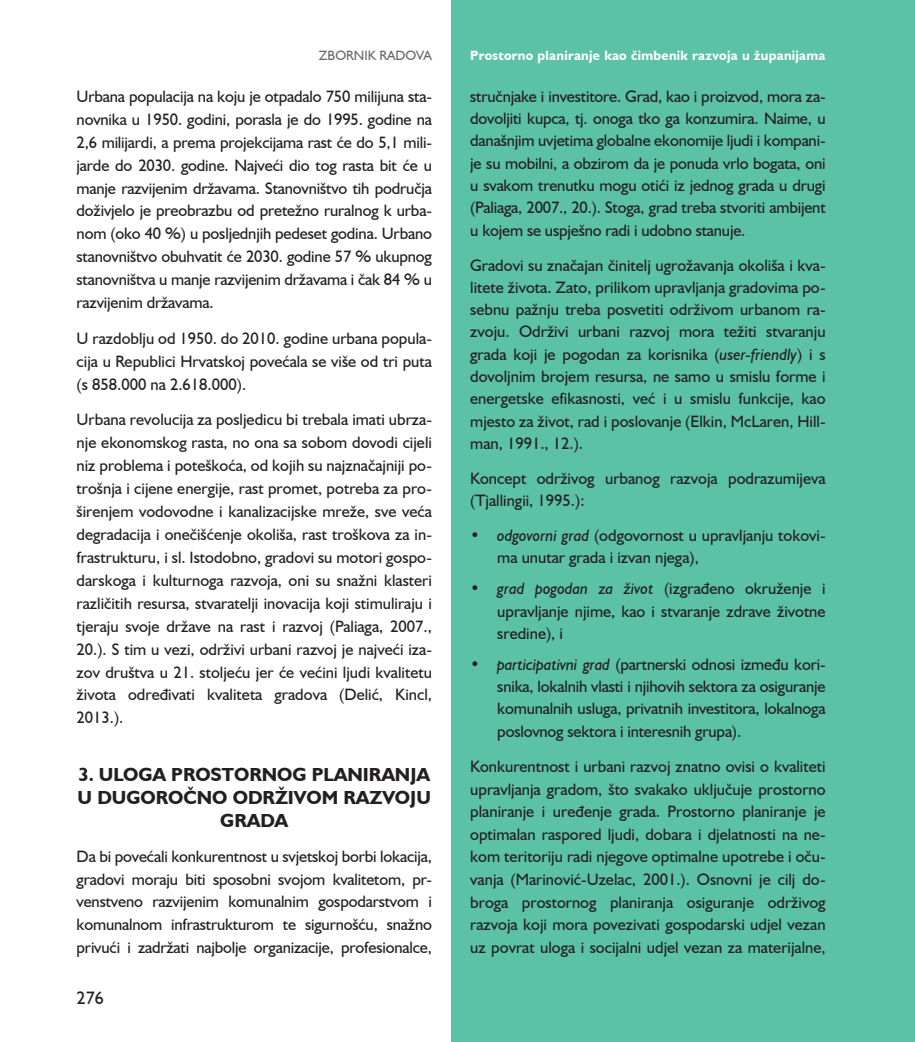
<style>
.page{position:relative;width:915px;height:1042px;background:#fff}
.page>*{position:absolute;margin:0;border:0;box-sizing:border-box;transform-origin:0 0}
.t1{font:700 18.9px/23.1px "Humanist 521 BT";color:#231f20;text-align:center}
.t2{font:18px "Humanist 521 BT";color:#231f20}
.t3{font:16.5px/23px "Humanist 521 BT";color:#231f20;text-align:justify}
.t4{font:700 13.5px "Humanist 521 BT";letter-spacing:.02em;color:#fff}
.t5{font:13.5px "Humanist 521 BT";color:#69696c}
.s1{font-style:italic}
</style>
<div class="page">
<div style="left:451px;top:0;width:463px;height:1042px;background:#5bc2a5"></div>
<hr style="left:914px;top:0;width:1px;height:1042px;background:#5bc2a5">
<p class="t5" style="left:319px;top:47px;width:114px">ZBORNIK RADOVA</p>
<p class="t4" style="left:470px;top:47px;width:357px">Prostorno planiranje kao čimbenik razvoja u županijama</p>
<p class="t3" style="left:77px;top:84px;width:357px">Urbana populacija na koju je otpadalo 750 milijuna sta&shy;novnika u 1950. godini, porasla je do 1995. godine na 2,6 milijardi, a prema projekcijama rast će do 5,1 mili&shy;jarde do 2030. godine. Najveći dio tog rasta bit će u manje razvijenim državama. Stanovništvo tih područja doživjelo je preobrazbu od pretežno ruralnog k urba&shy;nom (oko 40 %) u posljednjih pedeset godina. Urbano stanovništvo obuhvatit će 2030. godine 57 % ukupnog stanovništva u manje razvijenim državama i čak 84 % u razvijenim državama.</p>
<p class="t3" style="left:77px;top:326px;width:357px">U razdoblju od 1950. do 2010. godine urbana popula&shy;cija u Republici Hrvatskoj povećala se više od tri puta (s 858.000 na 2.618.000).</p>
<p class="t3" style="left:77px;top:408px;width:357px">Urbana revolucija za posljedicu bi trebala imati ubrza&shy;nje ekonomskog rasta, no ona sa sobom dovodi cijeli niz problema i poteškoća, od kojih su najznačajniji po&shy;trošnja i cijene energije, rast promet, potreba za pro&shy;širenjem vodovodne i kanalizacijske mreže, sve veća degradacija i onečišćenje okoliša, rast troškova za in&shy;frastrukturu, i sl. Istodobno, gradovi su motori gospo&shy;darskoga i kulturnoga razvoja, oni su snažni klasteri različitih resursa, stvaratelji inovacija koji stimuliraju i tjeraju svoje države na rast i razvoj (Paliaga, 2007., 20.). S tim u vezi, održivi urbani razvoj je najveći iza&shy;zov društva u 21. stoljeću jer će većini ljudi kvalitetu života određivati kvaliteta gradova (Delić, Kincl, 2013.).</p>
<p class="t3" style="left:470px;top:85px;width:357px;line-height:22.2px">stručnjake i investitore. Grad, kao i proizvod, mora za&shy;dovoljiti kupca, tj. onoga tko ga konzumira. Naime, u današnjim uvjetima globalne ekonomije ljudi i kompani&shy;je su mobilni, a obzirom da je ponuda vrlo bogata, oni u svakom trenutku mogu otići iz jednog grada u drugi (Paliaga, 2007., 20.). Stoga, grad treba stvoriti ambijent u kojem se uspješno radi i udobno stanuje.</p>
<p class="t3" style="left:470px;top:253px;width:357px;line-height:22.2px">Gradovi su značajan činitelj ugrožavanja okoliša i kva&shy;litete života. Zato, prilikom upravljanja gradovima po&shy;sebnu pažnju treba posvetiti održivom urbanom ra&shy;zvoju. Održivi urbani razvoj mora težiti stvaranju grada koji je pogodan za korisnika (<span class="s1">user-friendly</span>) i s dovoljnim brojem resursa, ne samo u smislu forme i energetske efikasnosti, već i u smislu funkcije, kao mjesto za život, rad i poslovanje (Elkin, McLaren, Hill&shy;man, 1991., 12.).</p>
<p class="t3" style="left:470px;top:467px;width:357px;line-height:22.2px">Koncept održivog urbanog razvoja podrazumijeva (Tjallingii, 1995.):</p>
<p class="t3" style="left:497px;top:524px;width:330px;line-height:22.2px;text-indent:-27px"><span class="s1">• odgovorni grad</span> (odgovornost u upravljanju tokovi&shy;ma unutar grada i izvan njega),</p>
<p class="t3" style="left:497px;top:577px;width:330px;line-height:22.4px;text-indent:-27px"><span class="s1">• grad pogodan za život</span> (izgrađeno okruženje i upravljanje njime, kao i stvaranje zdrave životne sredine), i</p>
<p class="t3" style="left:497px;top:652px;width:330px;line-height:22.4px;text-indent:-27px"><span class="s1">• participativni grad</span> (partnerski odnosi između kori&shy;snika, lokalnih vlasti i njihovih sektora za osiguranje komunalnih usluga, privatnih investitora, lokalnoga poslovnog sektora i interesnih grupa).</p>
<p class="t3" style="left:470px;top:755px;width:357px;line-height:22.5px">Konkurentnost i urbani razvoj znatno ovisi o kvaliteti upravljanja gradom, što svakako uključuje prostorno planiranje i uređenje grada. Prostorno planiranje je optimalan raspored ljudi, dobara i djelatnosti na ne&shy;kom teritoriju radi njegove optimalne upotrebe i oču&shy;vanja (Marinović-Uzelac, 2001.). Osnovni je cilj do&shy;broga prostornog planiranja osiguranje održivog razvoja koji mora povezivati gospodarski udjel vezan uz povrat uloga i socijalni udjel vezan za materijalne,</p>
<p class="t1" style="left:78px;top:762px;width:355px">3. ULOGA PROSTORNOG PLANIRANJA<br>U DUGOROČNO ODRŽIVOM RAZVOJU<br>GRADA</p>
<p class="t3" style="left:77px;top:845px;width:357px">Da bi povećali konkurentnost u svjetskoj borbi lokacija, gradovi moraju biti sposobni svojom kvalitetom, pr&shy;venstveno razvijenim komunalnim gospodarstvom i komunalnom infrastrukturom te sigurnošću, snažno privući i zadržati najbolje organizacije, profesionalce,</p>
<p class="t2" style="left:77px;top:986px;width:29px">276</p>
</div>
